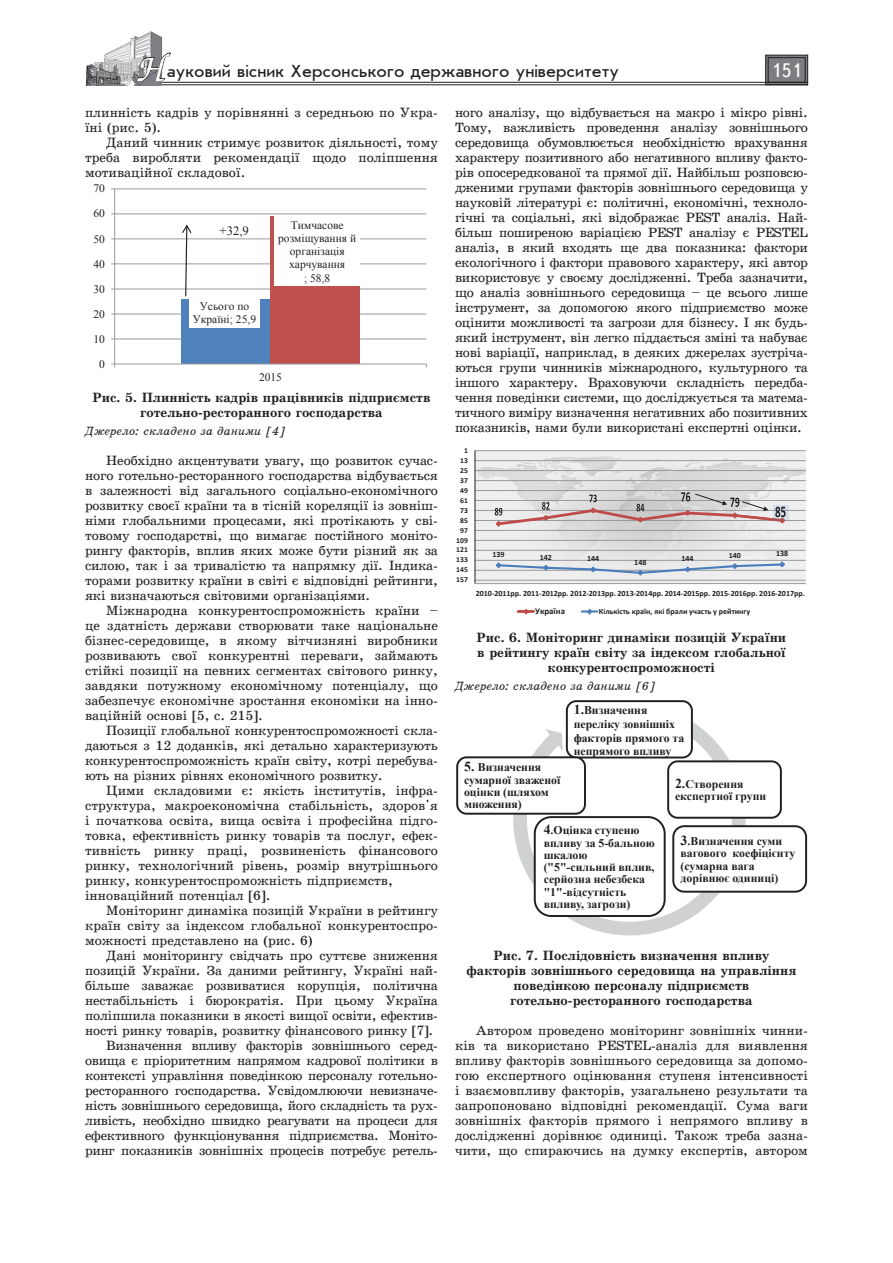
<style>
.page{position:relative;width:893px;height:1263px;background:#fff}
.page>*{position:absolute;margin:0;border:0;box-sizing:border-box;transform-origin:0 0}
.t1{font:19.5px "Ukrainian Text";color:#fff}
.t2{font:18px "Ukrainian Journal Sans";color:#231f20}
.Текст_основной_GREP{font:13.5px/15px "Ukrainian School";color:#231f20;text-align:justify}
.Рисунок{font:700 13.5px/15px "Ukrainian School";color:#231f20;text-align:center}
.t3{font:12.75px "Times New Roman";color:#231f20}
.джерело{font:italic 12px "Ukrainian School";color:#231f20}
.t4{font:700 11.7px/12.3px "Times New Roman";color:#231f20}
.t5{font:11.4px/13.2px "Times New Roman";color:#231f20;text-align:center}
.t6{font:700 8.85px "Calibri";letter-spacing:-.005em;color:#231f20}
.t7{font:700 7.95px "Calibri";color:#231f20}
.t8{font:700 7.65px/9.9px "Calibri";color:#231f20;text-align:right}
.s1{font-family:"Zapf Chancer";font-size:30px;color:#fff}
.s2{font-size:13.8px}
</style>
<div class="page">
<svg style="left:765px;top:55px;width:43px;height:30px"></svg>
<div style="left:768px;top:57px;width:37px;height:26px;border:1px solid #231f20"></div>
<hr style="left:87px;top:82px;width:721px;height:1px;background:#231f20">
<hr style="left:87px;top:85px;width:721px;height:1px;background:#231f20">
<img style="left:85px;top:31px;width:78px;height:54px">
<svg style="left:136px;top:52px;width:36px;height:30px"></svg>
<svg style="left:111px;top:188px;width:316px;height:180px"></svg>
<svg style="left:181px;top:223px;width:11px;height:74px"></svg>
<svg style="left:474px;top:450px;width:332px;height:165px"></svg>
<svg style="left:495px;top:492px;width:290px;height:35px;background:#cec5c5"></svg>
<svg style="left:513px;top:711px;width:233px;height:225px"></svg>
<div style="left:567px;top:701px;width:125px;height:56px;background:#fff;border-radius:9px"></div>
<div style="left:566px;top:700px;width:127px;height:58px;border:2px solid #231f20;border-radius:9px"></div>
<div style="left:667px;top:760px;width:115px;height:59px;background:#fff;border:2px solid #231f20;border-radius:9px"></div>
<div style="left:672px;top:825px;width:135px;height:68px;background:#fff;border:2px solid #231f20;border-radius:11px"></div>
<div style="left:535px;top:817px;width:130px;height:99px;background:#fff;border-radius:16px"></div>
<div style="left:534px;top:816px;width:132px;height:101px;border:2px solid #231f20;border-radius:16px"></div>
<div style="left:456px;top:756px;width:130px;height:59px;background:#fff;border:2px solid #231f20;border-radius:9px"></div>
<h2 class="t2" style="left:137px;top:62px;width:484px"><span class="s1">Н</span>ауковий вісник Херсонського державного університету</h2>
<h1 class="t1" style="left:771px;top:60px;width:32px">151</h1>
<p class="Текст_основной_GREP" style="left:85px;top:105px;width:354px">плинність кадрів у порівнянні з середньою по Укра&shy;їні (рис. 5).</p>
<p class="Текст_основной_GREP" style="left:85px;top:135px;width:354px;text-indent:21px">Даний чинник стримує розвиток діяльності, тому треба виробляти рекомендації щодо поліпшення мотиваційної складової.</p>
<p class="Текст_основной_GREP" style="left:455px;top:105px;width:354px">ного аналізу, що відбувається на макро і мікро рівні.<br>Тому, важливість проведення аналізу зовнішнього середовища обумовлюється необхідністю врахування характеру позитивного або негативного впливу факто&shy;рів опосередкованої та прямої дії. Найбільш розповсю&shy;дженими групами факторів зовнішнього середовища у науковій літературі є: політичні, економічні, техноло&shy;гічні та соціальні, які відображає PEST аналіз. Най&shy;більш поширеною варіацією PEST аналізу є PESTEL аналіз, в який входять ще два показника: фактори екологічного і фактори правового характеру, які автор використовує у своєму дослідженні. Треба зазначити, що аналіз зовнішнього середовища – це всього лише інструмент, за допомогою якого підприємство може оцінити можливості та загрози для бізнесу. І як будь&shy;який інструмент, він легко піддається зміні та набуває нові варіації, наприклад, в деяких джерелах зустріча&shy;ються групи чинників міжнародного, культурного та іншого характеру. Враховуючи складність передба&shy;чення поведінки системи, що досліджується та матема&shy;тичного виміру визначення негативних або позитивних показників, нами були використані експертні оцінки.</p>
<p class="t5" style="left:93px;top:182px;width:13px">70</p>
<p class="t5" style="left:93px;top:207px;width:13px">60</p>
<p class="t5" style="left:278px;top:218px;width:80px">Тимчасове розміщування й організація харчування<br>; 58,8</p>
<p class="t3" style="left:220px;top:222px;width:31px">+32,9</p>
<p class="t5" style="left:93px;top:232px;width:13px">50</p>
<p class="t5" style="left:93px;top:257px;width:13px">40</p>
<p class="t5" style="left:93px;top:282px;width:13px">30</p>
<p class="t5" style="left:193px;top:300px;width:65px">Усього по<br>Україні; 25,9</p>
<p class="t5" style="left:93px;top:307px;width:13px">20</p>
<p class="t5" style="left:93px;top:332px;width:13px">10</p>
<p class="t5" style="left:99px;top:357px;width:7px">0</p>
<p class="t5" style="left:259px;top:370px;width:24px">2015</p>
<p class="Рисунок" style="left:93px;top:390px;width:339px">Рис. 5. Плинність кадрів працівників підприємств готельно-ресторанного господарства</p>
<p class="джерело" style="left:85px;top:424px;width:202px">Джерело: складено за даними [4]</p>
<p class="Текст_основной_GREP" style="left:85px;top:452px;width:354px;text-indent:21px">Необхідно акцентувати увагу, що розвиток сучас&shy;ного готельно-ресторанного господарства відбувається в залежності від загального соціально-економічного розвитку своєї країни та в тісній кореляції із зовніш&shy;німи глобальними процесами, які протікають у сві&shy;товому господарстві, що вимагає постійного моніто&shy;рингу факторів, вплив яких може бути різний як за силою, так і за тривалістю та напрямку дії. Індика&shy;торами розвитку країни в світі є відповідні рейтинги, які визначаються світовими організаціями.</p>
<p class="Текст_основной_GREP" style="left:85px;top:602px;width:354px;text-indent:21px">Міжнародна конкурентоспроможність країни – це здатність держави створювати таке національне бізнес-середовище, в якому вітчизняні виробники розвивають свої конкурентні переваги, займають стійкі позиції на певних сегментах світового ринку, завдяки потужному економічному потенціалу, що забезпечує економічне зростання економіки на інно&shy;ваційній основі [5, с. 215].</p>
<p class="Текст_основной_GREP" style="left:85px;top:722px;width:354px;text-indent:21px">Позиції глобальної конкурентоспроможності скла&shy;даються з 12 доданків, які детально характеризують конкурентоспроможність країн світу, котрі перебува&shy;ють на різних рівнях економічного розвитку.</p>
<p class="Текст_основной_GREP" style="left:85px;top:782px;width:354px;text-align:left;text-indent:21px">Цими складовими є: якість інститутів, інфра&shy;структура, макроекономічна стабільність, здоров'я і початкова освіта, вища освіта і професійна підго&shy;товка, ефективність ринку товарів та послуг, ефек&shy;тивність ринку праці, розвиненість фінансового ринку, технологічний рівень, розмір внутрішнього ринку, конкурентоспроможність підприємств, інноваційний потенціал [6].</p>
<p class="Текст_основной_GREP" style="left:85px;top:902px;width:354px;text-indent:21px">Моніторинг динаміка позицій України в рейтингу країн світу за індексом глобальної конкурентоспро&shy;можності представлено на (рис. 6)</p>
<p class="Текст_основной_GREP" style="left:85px;top:947px;width:354px;text-indent:21px">Дані моніторингу свідчать про суттєве зниження позицій України. За даними рейтингу, Україні най&shy;більше заважає розвиватися корупція, політична нестабільність і бюрократія. При цьому Україна поліпшила показники в якості вищої освіти, ефектив&shy;ності ринку товарів, розвитку фінансового ринку [7].</p>
<p class="Текст_основной_GREP" style="left:85px;top:1037px;width:354px;text-indent:21px">Визначення впливу факторів зовнішнього серед&shy;овища є пріоритетним напрямом кадрової політики в контексті управління поведінкою персоналу готельно&shy;ресторанного господарства. Усвідомлюючи невизначе&shy;ність зовнішнього середовища, його складність та рух&shy;ливість, необхідно швидко реагувати на процеси для ефективного функціонування підприємства. Моніто&shy;ринг показників зовнішніх процесів потребує ретель-</p>
<p class="t8" style="left:456px;top:445px;width:13px">1<br>13<br>25<br>37<br>49<br>61<br>73<br>85<br>97<br>109<br>121<br>133<br>145<br>157</p>
<p class="t7" style="left:729px;top:550px;width:14px">140</p>
<p class="t7" style="left:776px;top:548px;width:14px">138</p>
<p class="t7" style="left:492px;top:549px;width:14px">139</p>
<p class="t7" style="left:540px;top:552px;width:14px">142</p>
<p class="t7" style="left:587px;top:553px;width:14px">144</p>
<p class="t7" style="left:681px;top:553px;width:14px">144</p>
<p class="t7" style="left:634px;top:557px;width:14px">148</p>
<p class="t7" style="left:476px;top:589px;width:331px">2010-2011рр. 2011-2012рр. 2012-2013рр. 2013-2014рр. 2014-2015рр. 2015-2016рр. 2016-2017рр.</p>
<p class="t6" style="left:535px;top:605px;width:31px">Україна</p>
<p class="t7" style="left:599px;top:606px;width:153px">Кількість країн, які брали участь у рейтингу</p>
<p class="Рисунок" style="left:477px;top:630px;width:311px">Рис. 6. Моніторинг динаміки позицій України в рейтингу країн світу за індексом глобальної конкурентоспроможності</p>
<p class="джерело" style="left:455px;top:679px;width:202px">Джерело: складено за даними [6]</p>
<p class="t4" style="left:574px;top:703px;width:112px;line-height:13.6px"><span class="s2">1.</span>Визначення переліку зовнішніх факторів прямого та непрямого впливу</p>
<p class="t4" style="left:675px;top:777px;width:93px"><span class="s2">2.</span>Створення експертної групи</p>
<p class="t4" style="left:681px;top:834px;width:116px"><span class="s2">3</span>.Визначення суми вагового коефіцієнту (сумарна вага дорівнює одиниці)</p>
<p class="t4" style="left:464px;top:761px;width:98px"><span class="s2">5.</span> Визначення сумарної зваженої оцінки (шляхом множення)</p>
<p class="t4" style="left:544px;top:824px;width:112px"><span class="s2">4</span>.Оцінка ступеню впливу за 5-бальною шкалою ("5"-сильний вплив, серйозна небезбека "1"-відсутність впливу, загрози)</p>
<p class="Рисунок" style="left:466px;top:948px;width:332px">Рис. 7. Послідовність визначення впливу факторів зовнішнього середовища на управління поведінкою персоналу підприємств готельно-ресторанного господарства</p>
<p class="Текст_основной_GREP" style="left:455px;top:1022px;width:354px;text-indent:21px">Автором проведено моніторинг зовнішніх чинни&shy;ків та використано PESTEL-аналіз для виявлення впливу факторів зовнішнього середовища за допомо&shy;гою експертного оцінювання ступеня інтенсивності і взаємовпливу факторів, узагальнено результати та запропоновано відповідні рекомендації. Сума ваги зовнішніх факторів прямого і непрямого впливу в дослідженні дорівнює одиниці. Також треба зазна&shy;чити, що спираючись на думку експертів, автором</p>
</div>
